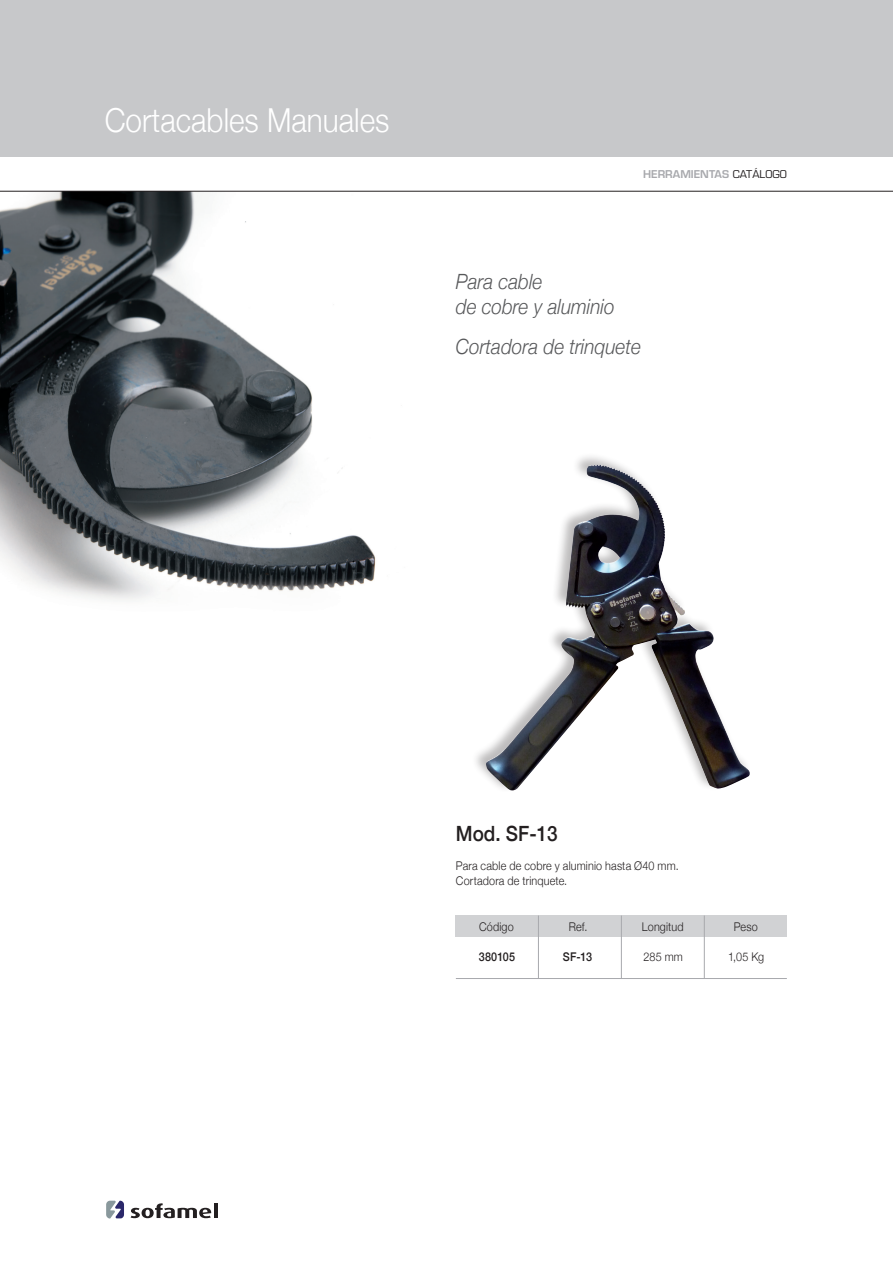
<style>
.page{position:relative;width:893px;height:1263px;background:#fff}
.page>*{position:absolute;margin:0;border:0;box-sizing:border-box;transform-origin:0 0}
.t1{font:300 33px "Helvetica Neue";color:#fff;scale:.9 1}
.t2{font:italic 300 21px/25.2px "Helvetica Neue";color:#57585a;scale:.9 1}
.t3{font:500 21px "Helvetica Neue";color:#231f20;scale:.9 1}
.t4{font:300 12px/14.4px "Helvetica Neue";letter-spacing:.015em;color:#231f20;scale:.9 1}
.t5{font:500 12px "Helvetica Neue";letter-spacing:.02em;color:#231f20;scale:.9 1}
.t6{font:600 10.5px "Eurostile";color:#a8a9ad}
.s1{font-weight:400;color:#231f20}
</style>
<div class="page">
<svg style="left:131px;top:1203px;width:80px;height:15px"></svg>
<svg style="left:214px;top:1203px;width:3px;height:14px"></svg>
<svg style="left:106px;top:1200px;width:18px;height:18px"></svg>
<img style="left:0;top:192px;width:376px;height:408px">
<div style="left:0;top:0;width:892px;height:156px;background:#c7c8ca"></div>
<hr style="left:0;top:191px;width:892px;height:1px;background:#231f20">
<div style="left:456px;top:915px;width:330px;height:21px;background:#d1d2d4"></div>
<hr style="left:456px;top:978px;width:330px;height:1px;background:#a8a9ad">
<hr style="left:538px;top:915px;width:1px;height:63px;background:#a8a9ad">
<hr style="left:621px;top:915px;width:1px;height:63px;background:#a8a9ad">
<hr style="left:704px;top:915px;width:1px;height:63px;background:#a8a9ad">
<img style="left:485px;top:464px;width:265px;height:327px">
<h1 class="t1" style="left:105px;top:93px;width:318px">Cortacables Manuales</h1>
<p class="t6" style="left:643px;top:168px;width:145px">HERRAMIENTAS <span class="s1">CATÁLOGO</span></p>
<h2 class="t2" style="left:456px;top:267px;width:178px">Para cable<br>de cobre y aluminio</h2>
<h2 class="t2" style="left:456px;top:333px;width:207px">Cortadora de trinquete</h2>
<h2 class="t3" style="left:456px;top:817px;width:115px">Mod. SF-13</h2>
<p class="t4" style="left:456px;top:857px;width:249px">Para cable de cobre y aluminio hasta Ø40 mm.<br>Cortadora de trinquete.</p>
<p class="t4" style="left:479px;top:918px;width:40px">Código</p>
<p class="t5" style="left:478px;top:947px;width:42px">380105</p>
<p class="t5" style="left:563px;top:947px;width:34px">SF-13</p>
<p class="t4" style="left:643px;top:948px;width:45px">285 mm</p>
<p class="t4" style="left:728px;top:948px;width:42px">1,05 Kg</p>
<p class="t4" style="left:568px;top:918px;width:22px">Ref.</p>
<p class="t4" style="left:642px;top:918px;width:48px">Longitud</p>
<p class="t4" style="left:733px;top:918px;width:28px">Peso</p>
</div>
